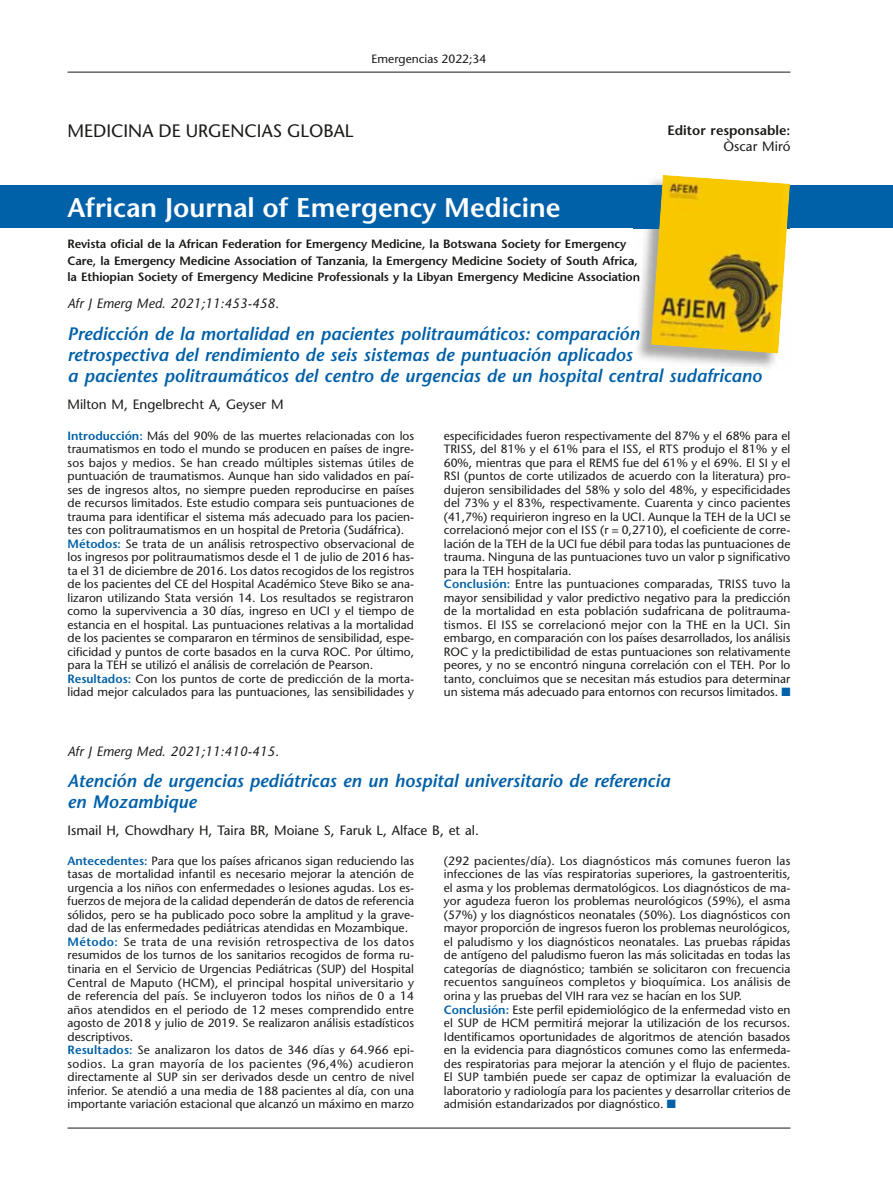
<style>
.page{position:relative;width:893px;height:1191px;background:#fff}
.page>*{position:absolute;margin:0;border:0;box-sizing:border-box;transform-origin:0 0}
.t1{font:600 27px "Stone Sans";color:#fff}
.t2{font:italic 600 18px/21px "Stone Sans";color:#0060a8}
.t3{font:18px "Stone Sans";color:#1a1a18}
.t4{font:13.5px "Stone Sans";color:#1a1a18}
.t5{font:italic 13.5px "Stone Sans";color:#1a1a18}
.t6{font:600 13.5px "Stone Sans";color:#1a1a18}
.t7{font:12px/13.5px "Stone Sans";color:#1a1a18}
.t8{font:600 12px/16.5px "Stone Sans";letter-spacing:-.01em;color:#1a1a18}
.s1{font-weight:600;color:#0060a8}
.s2{color:#0060a8}
</style>
<div class="page">
<hr style="left:68px;top:1127px;width:722px;height:1px;background:#1a1a18">
<hr style="left:68px;top:72px;width:722px;height:1px;background:#1a1a18">
<div style="left:0;top:185px;width:893px;height:43px;background:#0060a8"></div>
<img style="left:634px;top:184px;width:144px;height:184px">
<img style="left:634px;top:185px;width:17px;height:43px">
<svg style="left:634px;top:256px;width:5px;height:28px"></svg>
<img style="left:634px;top:326px;width:6px;height:18px">
<img style="left:638px;top:368px;width:87px;height:3px">
<img style="left:651px;top:175px;width:139px;height:178px">
<p class="t7" style="left:372px;top:53px;width:116px">Emergencias 2022;34</p>
<h2 class="t3" style="left:68px;top:122px;width:288px">MEDICINA DE URGENCIAS GLOBAL</h2>
<p class="t6" style="left:668px;top:123px;width:124px">Editor responsable:</p>
<p class="t4" style="left:723px;top:140px;width:68px">Òscar Miró</p>
<h1 class="t1" style="left:68px;top:195px;width:495px">African Journal of Emergency Medicine</h1>
<p class="t8" style="left:68px;top:236px;width:574px">Revista oficial de la African Federation for Emergency Medicine, la Botswana Society for Emergency<br>Care, la Emergency Medicine Association of Tanzania, la Emergency Medicine Society of South Africa, la Ethiopian Society of Emergency Medicine Professionals y la Libyan Emergency Medicine Association</p>
<p class="t5" style="left:68px;top:297px;width:213px">Afr J Emerg Med. 2021;11:453-458.</p>
<h2 class="t2" style="left:68px;top:324px;width:696px">Predicción de la mortalidad en pacientes politraumáticos: comparación<br>retrospectiva del rendimiento de seis sistemas de puntuación aplicados<br>a pacientes politraumáticos del centro de urgencias de un hospital central sudafricano</h2>
<p class="t4" style="left:68px;top:397px;width:218px">Milton M, Engelbrecht A, Geyser M</p>
<p class="t7" style="left:68px;top:429px;width:348px"><span class="s1">Introducción:</span> Más del 90% de las muertes relacionadas con los traumatismos en todo el mundo se producen en países de ingre&shy;sos bajos y medios. Se han creado múltiples sistemas útiles de puntuación de traumatismos. Aunque han sido validados en paí&shy;ses de ingresos altos, no siempre pueden reproducirse en países de recursos limitados. Este estudio compara seis puntuaciones de trauma para identificar el sistema más adecuado para los pacien&shy;tes con politraumatismos en un hospital de Pretoria (Sudáfrica).<br><span class="s1">Métodos:</span> Se trata de un análisis retrospectivo observacional de los ingresos por politraumatismos desde el 1 de julio de 2016 has&shy;ta el 31 de diciembre de 2016. Los datos recogidos de los registros de los pacientes del CE del Hospital Académico Steve Biko se ana&shy;lizaron utilizando Stata versión 14. Los resultados se registraron como la supervivencia a 30 días, ingreso en UCI y el tiempo de estancia en el hospital. Las puntuaciones relativas a la mortalidad de los pacientes se compararon en términos de sensibilidad, espe&shy;cificidad y puntos de corte basados en la curva ROC. Por último, para la TEH se utilizó el análisis de correlación de Pearson.<br><span class="s1">Resultados:</span> Con los puntos de corte de predicción de la morta&shy;lidad mejor calculados para las puntuaciones, las sensibilidades y</p>
<p class="t7" style="left:444px;top:429px;width:348px">especificidades fueron respectivamente del 87% y el 68% para el TRISS, del 81% y el 61% para el ISS, el RTS produjo el 81% y el 60%, mientras que para el REMS fue del 61% y el 69%. El SI y el RSI (puntos de corte utilizados de acuerdo con la literatura) pro&shy;dujeron sensibilidades del 58% y solo del 48%, y especificidades del 73% y el 83%, respectivamente. Cuarenta y cinco pacientes (41,7%) requirieron ingreso en la UCI. Aunque la TEH de la UCI se correlacionó mejor con el ISS (r = 0,2710), el coeficiente de corre&shy;lación de la TEH de la UCI fue débil para todas las puntuaciones de trauma. Ninguna de las puntuaciones tuvo un valor p significativo para la TEH hospitalaria.<br><span class="s1">Conclusión:</span> Entre las puntuaciones comparadas, TRISS tuvo la mayor sensibilidad y valor predictivo negativo para la predicción de la mortalidad en esta población sudafricana de politrauma&shy;tismos. El ISS se correlacionó mejor con la THE en la UCI. Sin embargo, en comparación con los países desarrollados, los análisis ROC y la predictibilidad de estas puntuaciones son relativamente peores, y no se encontró ninguna correlación con el TEH. Por lo tanto, concluimos que se necesitan más estudios para determinar un sistema más adecuado para entornos con recursos limitados. <span class="s2">■</span></p>
<p class="t5" style="left:68px;top:744px;width:213px">Afr J Emerg Med. 2021;11:410-415.</p>
<h2 class="t2" style="left:68px;top:771px;width:604px">Atención de urgencias pediátricas en un hospital universitario de referencia en Mozambique</h2>
<p class="t4" style="left:68px;top:823px;width:413px">Ismail H, Chowdhary H, Taira BR, Moiane S, Faruk L, Alface B, et al.</p>
<p class="t7" style="left:68px;top:854px;width:348px"><span class="s1">Antecedentes:</span> Para que los países africanos sigan reduciendo las tasas de mortalidad infantil es necesario mejorar la atención de urgencia a los niños con enfermedades o lesiones agudas. Los es&shy;fuerzos de mejora de la calidad dependerán de datos de referencia sólidos, pero se ha publicado poco sobre la amplitud y la grave&shy;dad de las enfermedades pediátricas atendidas en Mozambique.<br><span class="s1">Método:</span> Se trata de una revisión retrospectiva de los datos resumidos de los turnos de los sanitarios recogidos de forma ru&shy;tinaria en el Servicio de Urgencias Pediátricas (SUP) del Hospital Central de Maputo (HCM), el principal hospital universitario y de referencia del país. Se incluyeron todos los niños de 0 a 14 años atendidos en el periodo de 12 meses comprendido entre agosto de 2018 y julio de 2019. Se realizaron análisis estadísticos descriptivos.<br><span class="s1">Resultados:</span> Se analizaron los datos de 346 días y 64.966 epi&shy;sodios. La gran mayoría de los pacientes (96,4%) acudieron directamente al SUP sin ser derivados desde un centro de nivel inferior. Se atendió a una media de 188 pacientes al día, con una importante variación estacional que alcanzó un máximo en marzo</p>
<p class="t7" style="left:444px;top:854px;width:348px">(292 pacientes/día). Los diagnósticos más comunes fueron las infecciones de las vías respiratorias superiores, la gastroenteritis, el asma y los problemas dermatológicos. Los diagnósticos de ma&shy;yor agudeza fueron los problemas neurológicos (59%), el asma (57%) y los diagnósticos neonatales (50%). Los diagnósticos con mayor proporción de ingresos fueron los problemas neurológicos, el paludismo y los diagnósticos neonatales. Las pruebas rápidas de antígeno del paludismo fueron las más solicitadas en todas las categorías de diagnóstico; también se solicitaron con frecuencia recuentos sanguíneos completos y bioquímica. Los análisis de orina y las pruebas del VIH rara vez se hacían en los SUP.<br><span class="s1">Conclusión:</span> Este perfil epidemiológico de la enfermedad visto en el SUP de HCM permitirá mejorar la utilización de los recursos.<br>Identificamos oportunidades de algoritmos de atención basados en la evidencia para diagnósticos comunes como las enfermeda&shy;des respiratorias para mejorar la atención y el flujo de pacientes.<br>El SUP también puede ser capaz de optimizar la evaluación de laboratorio y radiología para los pacientes y desarrollar criterios de admisión estandarizados por diagnóstico. <span class="s2">■</span></p>
</div>
